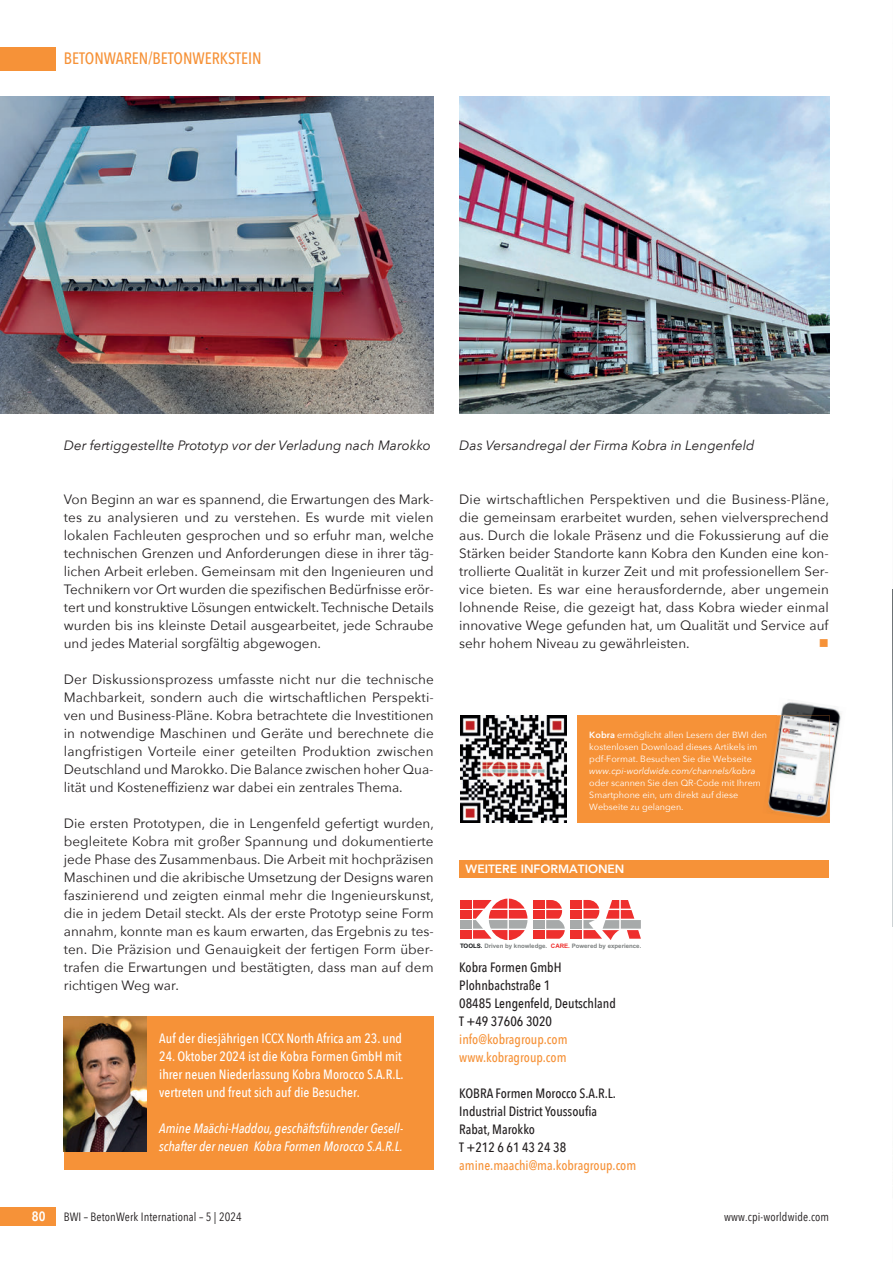
<style>
.page{position:relative;width:893px;height:1263px;background:#fff}
.page>*{position:absolute;margin:0;border:0;box-sizing:border-box;transform-origin:0 0}
.t1{font:500 16.5px "Avenir Next Condensed";color:#f69238}
.t2{font:13.5px/18px "Avenir Next";color:#231f20;text-align:justify}
.t3{font:500 13.5px/18px "Avenir Next Condensed";color:#fff}
.t4{font:500 13.5px/18px "Avenir Next Condensed";color:#231f20}
.t5{font:italic 13.5px "Avenir Next";color:#231f20}
.t6{font:italic 500 13.5px/18px "Avenir Next Condensed";color:#fff}
.t7{font:500 13.5px/18px "Avenir Next Condensed";color:#f69238}
.t8{font:600 13.5px "Avenir Next Condensed";color:#fff}
.t9{font:13.5px "Wingdings";color:#f69238}
.t10{font:12px "Avenir Next Condensed";letter-spacing:.01em;color:#231f20}
.t11{font:800 12px "Avenir";color:#fff}
.t12{font:9px/12px "Avenir Next";color:#fff}
.t13{font:italic 9px "Avenir Next";color:#fff}
.t14{font:700 6.15px "Arial";color:#7c8080}
.s1{font-weight:600}
.s2{color:#111416}
.s3{color:#ee2f2d}
</style>
<div class="page">
<div style="left:0;top:47px;width:55px;height:23px;background:#f69238"></div>
<div style="left:0;top:1208px;width:55px;height:18px;background:#f69238"></div>
<img style="left:0;top:97px;width:434px;height:317px">
<img style="left:459px;top:97px;width:370px;height:317px">
<div style="left:64px;top:1016px;width:370px;height:154px;background:#f69238"></div>
<img style="left:64px;top:1016px;width:82px;height:135px">
<div style="left:459px;top:860px;width:370px;height:17px;background:#f69238"></div>
<div style="left:533px;top:900px;width:12px;height:9px;background:#ee2f2d"></div>
<div style="left:571px;top:900px;width:11px;height:9px;background:#ee2f2d"></div>
<div style="left:571px;top:930px;width:11px;height:9px;background:#ee2f2d"></div>
<svg style="left:583px;top:900px;width:58px;height:40px"></svg>
<div style="left:571px;top:910px;width:11px;height:9px;background:#ee2f2d"></div>
<div style="left:571px;top:920px;width:11px;height:9px;background:#a7aaaa"></div>
<div style="left:533px;top:910px;width:12px;height:9px;background:#ee2f2d"></div>
<div style="left:533px;top:920px;width:12px;height:9px;background:#a7aaaa"></div>
<div style="left:533px;top:930px;width:12px;height:9px;background:#ee2f2d"></div>
<svg style="left:546px;top:900px;width:19px;height:39px"></svg>
<div style="left:460px;top:900px;width:12px;height:9px;background:#ee2f2d"></div>
<div style="left:460px;top:910px;width:12px;height:9px;background:#ee2f2d"></div>
<div style="left:460px;top:920px;width:12px;height:9px;background:#a7aaaa"></div>
<div style="left:460px;top:930px;width:12px;height:9px;background:#ee2f2d"></div>
<svg style="left:473px;top:899px;width:55px;height:41px"></svg>
<div style="left:577px;top:715px;width:253px;height:108px;background:#f69238"></div>
<img style="left:460px;top:716px;width:106px;height:106px">
<img style="left:781px;top:702px;width:60px;height:86px">
<img style="left:768px;top:715px;width:62px;height:103px">
<img style="left:892px;top:590px;width:1px;height:336px">
<p class="t1" style="left:64px;top:49px;width:199px">BETONWAREN/BETONWERKSTEIN</p>
<p class="t5" style="left:64px;top:434px;width:368px">Der fertiggestellte Prototyp vor der Verladung nach Marokko</p>
<p class="t5" style="left:459px;top:434px;width:297px">Das Versandregal der Firma Kobra in Lengenfeld</p>
<p class="t2" style="left:64px;top:490px;width:372px">Von Beginn an war es spannend, die Erwartungen des Mark&shy;tes zu analysieren und zu verstehen. Es wurde mit vielen lokalen Fachleuten gesprochen und so erfuhr man, welche technischen Grenzen und Anforderungen diese in ihrer täg&shy;lichen Arbeit erleben. Gemeinsam mit den Ingenieuren und Technikern vor Ort wurden die spezifischen Bedürfnisse erör&shy;tert und konstruktive Lösungen entwickelt. Technische Details wurden bis ins kleinste Detail ausgearbeitet, jede Schraube und jedes Material sorgfältig abgewogen.</p>
<p class="t2" style="left:64px;top:670px;width:372px">Der Diskussionsprozess umfasste nicht nur die technische Machbarkeit, sondern auch die wirtschaftlichen Perspekti&shy;ven und Business-Pläne. Kobra betrachtete die Investitionen in notwendige Maschinen und Geräte und berechnete die langfristigen Vorteile einer geteilten Produktion zwischen Deutschland und Marokko. Die Balance zwischen hoher Qua&shy;lität und Kosteneffizienz war dabei ein zentrales Thema.</p>
<p class="t2" style="left:64px;top:814px;width:372px">Die ersten Prototypen, die in Lengenfeld gefertigt wurden, begleitete Kobra mit großer Spannung und dokumentierte jede Phase des Zusammenbaus. Die Arbeit mit hochpräzisen Maschinen und die akribische Umsetzung der Designs waren faszinierend und zeigten einmal mehr die Ingenieurskunst, die in jedem Detail steckt. Als der erste Prototyp seine Form annahm, konnte man es kaum erwarten, das Ergebnis zu tes&shy;ten. Die Präzision und Genauigkeit der fertigen Form über&shy;trafen die Erwartungen und bestätigten, dass man auf dem richtigen Weg war.</p>
<p class="t3" style="left:159px;top:1029px;width:244px">Auf der diesjährigen ICCX North Africa am 23. und</p>
<p class="t3" style="left:159px;top:1047px;width:246px">24. Oktober 2024 ist die Kobra Formen GmbH mit ihrer neuen Niederlassung Kobra Morocco S.A.R.L. vertreten und freut sich auf die Besucher.</p>
<p class="t6" style="left:159px;top:1119px;width:245px">Amine Maächi-Haddou, geschäftsführender Gesell&shy;schafter der neuen Kobra Formen Morocco S.A.R.L.</p>
<p class="t2" style="left:459px;top:490px;width:372px">Die wirtschaftlichen Perspektiven und die Business-Pläne, die gemeinsam erarbeitet wurden, sehen vielversprechend aus. Durch die lokale Präsenz und die Fokussierung auf die Stärken beider Standorte kann Kobra den Kunden eine kon&shy;trollierte Qualität in kurzer Zeit und mit professionellem Ser&shy;vice bieten. Es war eine herausfordernde, aber ungemein lohnende Reise, die gezeigt hat, dass Kobra wieder einmal innovative Wege gefunden hat, um Qualität und Service auf sehr hohem Niveau zu gewährleisten.</p>
<p class="t9" style="left:819px;top:636px;width:12px">■</p>
<p class="t12" style="left:589px;top:728px;width:179px"><span class="s1">Kobra</span> ermöglicht allen Lesern der BWI den kostenlosen Download dieses Artikels im pdf-Format. Besuchen Sie die Webseite</p>
<p class="t13" style="left:589px;top:763px;width:168px">www.cpi-worldwide.com/channels/kobra</p>
<p class="t12" style="left:589px;top:776px;width:173px">oder scannen Sie den QR-Code mit Ihrem<br>Smartphone ein, um direkt auf diese<br>Web seite zu gelangen.</p>
<p class="t11" style="left:466px;top:859px;width:160px">WEITERE INFORMATIONEN</p>
<p class="t14" style="left:460px;top:942px;width:183px"><span class="s2">TOOLS.</span> Driven by knowledge. <span class="s3">CARE.</span> Powered by experience.</p>
<p class="t4" style="left:459px;top:958px;width:158px">Kobra Formen GmbH<br>Plohnbachstraße 1<br>08485 Lengenfeld, Deutschland<br>T +49 37606 3020</p>
<p class="t7" style="left:459px;top:1030px;width:110px">info@kobragroup.com www.kobragroup.com</p>
<p class="t4" style="left:459px;top:1084px;width:158px">KOBRA Formen Morocco S.A.R.L.<br>Industrial District Youssoufia<br>Rabat, Marokko<br>T +212 6 61 43 24 38</p>
<p class="t7" style="left:459px;top:1156px;width:179px">amine.maachi@ma.kobragroup.com</p>
<p class="t8" style="left:32px;top:1205px;width:15px">80</p>
<p class="t10" style="left:64px;top:1207px;width:180px">BWI – BetonWerk International – 5 | 2024</p>
<p class="t10" style="left:724px;top:1207px;width:107px">www.cpi-worldwide.com</p>
</div>
